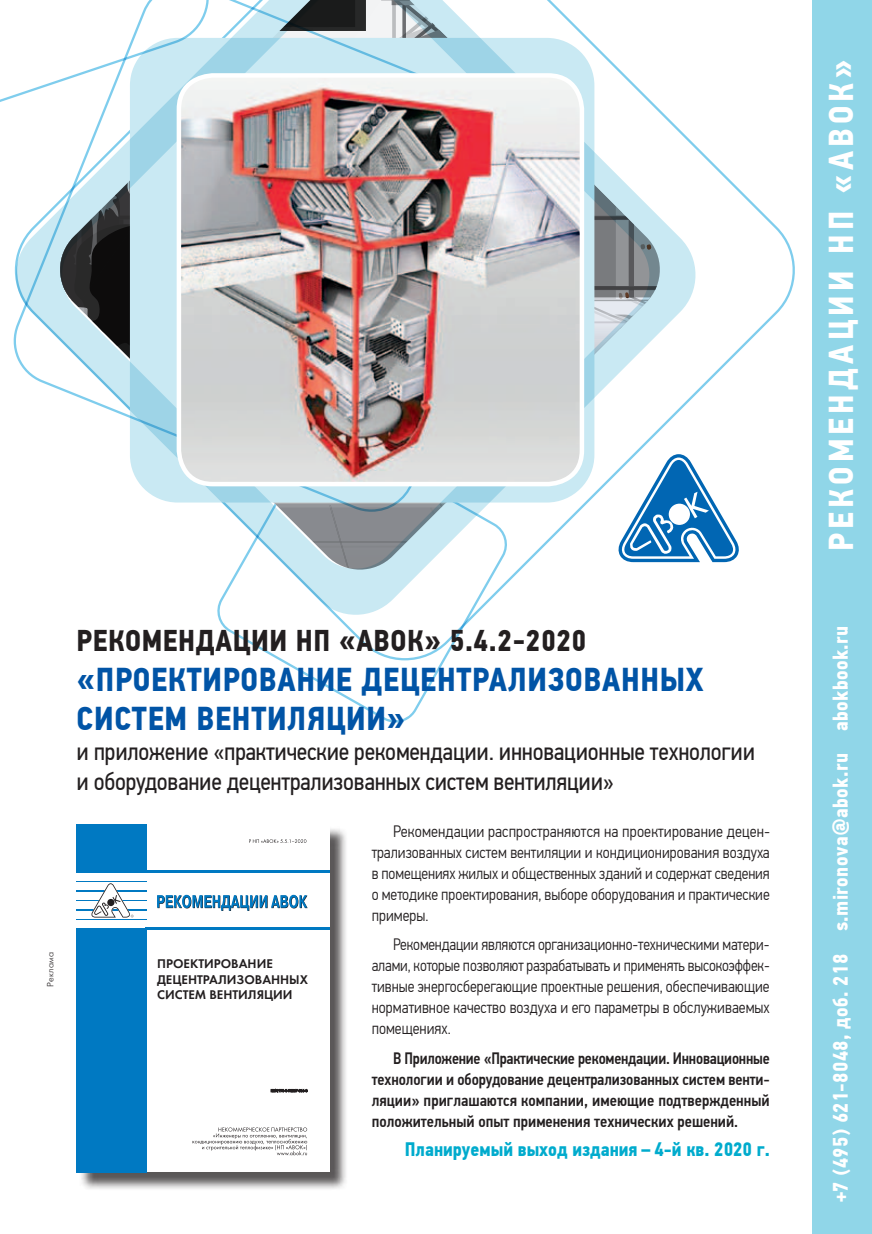
<style>
.page{position:relative;width:872px;height:1234px;background:#fff}
.page>*{position:absolute;margin:0;border:0;box-sizing:border-box;transform-origin:0 0}
.t1{font:700 34.5px "PF Din Text Cond Pro";letter-spacing:.12em;color:#fff}
.t2{font:700 33px/39.6px "PF Din Text Cond Pro";letter-spacing:.02em;color:#0154a6}
.t3{font:700 30px "PF Din Text Cond Pro";letter-spacing:.02em;color:#231f20}
.t4{font:24.9px/30px "PF Din Text Cond Pro";letter-spacing:-.01em;color:#231f20}
.t5{font:700 21px "PF Din Text Cond Pro";letter-spacing:.02em;color:#fff}
.t6{font:700 19.5px "PF Din Text Cond Pro";color:#00abcd}
.t7{font:300 16.5px/21px "PF Din Text Cond Pro";color:#231f20;text-align:justify}
.t8{font:500 16.5px/21px "PF Din Text Cond Pro";color:#231f20;text-align:justify;scale:.96 1}
.t9{font:13.05px/15.8px "Futura Demi";color:#231f20}
.t10{font:300 9px "Futura Futuris";letter-spacing:.02em;color:#231f20}
</style>
<div class="page">
<div style="left:812px;top:0;width:60px;height:1233px;background:#90d6e8"></div>
<svg style="left:279px;top:660px;width:166px;height:62px"></svg>
<svg style="left:217px;top:574px;width:300px;height:40px"></svg>
<div style="left:79px;top:826px;width:269px;height:364px;background:#231f20;opacity:.75"></div>
<div style="left:77px;top:824px;width:252px;height:347px;background:#fff"></div>
<svg style="left:192px;top:1127px;width:115px;height:27px"></svg>
<svg style="left:157px;top:894px;width:151px;height:16px"></svg>
<svg style="left:249px;top:839px;width:57px;height:3px"></svg>
<div style="left:77px;top:824px;width:70px;height:347px;background:#0079c2"></div>
<div style="left:77px;top:872px;width:70px;height:8px;background:#fff"></div>
<div style="left:77px;top:882px;width:70px;height:7px;background:#fff"></div>
<div style="left:77px;top:891px;width:70px;height:8px;background:#fff"></div>
<div style="left:77px;top:901px;width:70px;height:7px;background:#fff"></div>
<div style="left:77px;top:910px;width:70px;height:8px;background:#fff"></div>
<div style="left:77px;top:920px;width:70px;height:7px;background:#fff"></div>
<svg style="left:91px;top:883px;width:43px;height:34px"></svg>
<hr style="left:145px;top:870px;width:184px;height:2px;background:#0079c2">
<hr style="left:145px;top:927px;width:184px;height:2px;background:#0079c2">
<svg style="left:271px;top:1088px;width:36px;height:3px"></svg>
<svg style="left:0;top:0;width:739px;height:574px"></svg>
<p class="t10" style="left:45px;top:986px;width:36px;rotate:-90deg">Реклама</p>
<h3 class="t3" style="left:77px;top:622px;width:511px">Рекомендации НП «АВОК» 5.4.2-2020</h3>
<h2 class="t2" style="left:77px;top:660px;width:628px">«Проектирование децентрализованных систем вентиляции»</h2>
<h3 class="t4" style="left:77px;top:736px;width:680px">и приложение «практические рекомендации. инновационные технологии и оборудование децентрализованных систем вентиляции»</h3>
<p class="t9" style="left:157px;top:955px;width:152px">ПРОЕКТИРОВАНИЕ<br>ДЕЦЕНТРАЛИЗОВАННЫХ<br>СИСТЕМ ВЕНТИЛЯЦИИ</p>
<p class="t7" style="left:372px;top:820px;width:400px;text-indent:21px">Рекомендации распространяются на проектирование децен&shy;трализованных систем вентиляции и кондиционирования воздуха в помещениях жилых и общественных зданий и содержат сведения о методике проектирования, выборе оборудования и практические примеры.</p>
<p class="t7" style="left:372px;top:933px;width:399px;text-indent:21px">Рекомендации являются организационно-техническими матери&shy;алами, которые позволяют разрабатывать и применять высокоэффек&shy;тивные энергосберегающие проектные решения, обеспечивающие нормативное качество воздуха и его параметры в обслуживаемых помещениях.</p>
<p class="t8" style="left:372px;top:1047px;width:416px;text-indent:21px">В Приложение «Практические рекомендации. Инновационные технологии и оборудование децентрализованных систем венти&shy;ляции» приглашаются компании, имеющие подтвержденный положительный опыт применения технических решений.</p>
<p class="t6" style="left:405px;top:1137px;width:366px">Планируемый выход издания – 4-й кв. 2020 г.</p>
<h1 class="t1" style="left:820px;top:551px;width:493px;rotate:-90deg">Рекомендации НП «АВОК»</h1>
<p class="t5" style="left:828px;top:1201px;width:578px;rotate:-90deg">+7 (495) 621-8048, доб. 218 s.mironova@abok.ru abokbook.ru</p>
</div>
